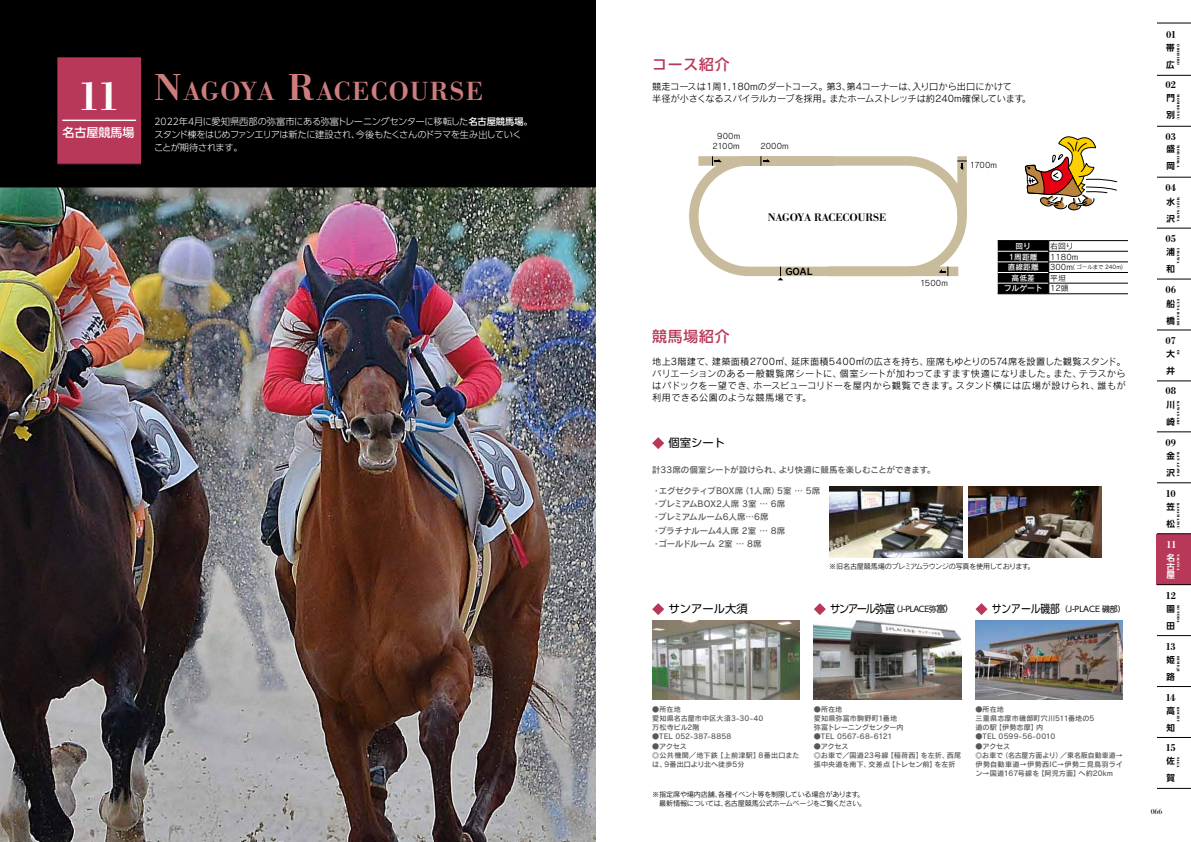
<style>
.page{position:relative;width:1191px;height:842px;background:#fff}
.page>*{position:absolute;margin:0;border:0;box-sizing:border-box;transform-origin:0 0}
.t1{font:600 42.5px "Bodoni Antiqua T";color:#fff}
.t2{font:600 27.3px "Bodoni Antiqua T";letter-spacing:.05em;color:#ce7d7e}
.t3{font:500 14.9px "UD Shin Go Pro";letter-spacing:.05em;color:#b8385a}
.t4{font:500 12px "UD Shin Go Pro";color:#fff}
.t5{font:600 11.3px "Bodoni Antiqua T";color:#000}
.t6{font:11.3px "UD Shin Go Pro";color:#000}
.t7{font:600 10.6px "Bodoni Antiqua T";letter-spacing:-.005em;color:#000}
.t8{font:600 10.6px "Bodoni Antiqua T";color:#fff}
.t9{font:9.2px/12.1px "Rodin Pro M";color:#000}
.t10{font:300 9.2px/12.8px "UD Shin Go Pro";letter-spacing:-.04em;color:#fff}
.t11{font:9.2px "Rodin Pro B";color:#000}
.t12{font:8.5px/13.5px "Rodin Pro DB";letter-spacing:-.01em;color:#595757}
.t13{font:700 8.5px/17px "UD Shin Go Pro De";color:#000}
.t14{font:700 8.5px/8.5px "UD Shin Go Pro De";color:#fff;text-align:justify}
.t15{font:7.9px "UD Shin Go Pro";letter-spacing:-.01em;color:#000}
.t16{font:7.8px/10.1px "Rodin Pro M";letter-spacing:.005em;color:#000;text-align:right}
.t17{font:7.8px "Rodin Pro DB";color:#fff}
.t18{font:7.8px "Bodoni Antiqua T";color:#000}
.t19{font:7.1px/9.2px "Rodin Pro DB";letter-spacing:.015em;color:#595757}
.t20{font:7.1px/9.2px "Rodin Pro M";letter-spacing:-.025em;color:#000}
.t21{font:5.5px "Rodin Pro M";color:#000}
.t22{font:700 3.5px "Bodoni Antiqua T";letter-spacing:.2em;color:#000}
.t23{font:700 3.5px "Bodoni Antiqua T";color:#fff}
.s1{font-size:39px}
.s2{font-weight:500}
.s3{font-size:7.8px}
.s4{font-family:"Rodin Pro M";color:#000}
.s5{font-size:11.3px}
.s6{font-size:9.1px}
</style>
<div class="page">
<img style="left:0;top:187px;width:595px;height:655px">
<img style="left:830px;top:486px;width:132px;height:71px">
<img style="left:968px;top:486px;width:133px;height:71px">
<img style="left:652px;top:620px;width:147px;height:79px">
<img style="left:814px;top:620px;width:147px;height:79px">
<img style="left:975px;top:620px;width:147px;height:79px">
<hr style="left:997px;top:240px;width:51px;height:1px;background:#000">
<hr style="left:1048px;top:240px;width:80px;height:1px;background:#000">
<hr style="left:1048px;top:251px;width:80px;height:1px;background:#000">
<hr style="left:1048px;top:261px;width:80px;height:1px;background:#000">
<hr style="left:1048px;top:272px;width:80px;height:1px;background:#000">
<hr style="left:1048px;top:283px;width:80px;height:1px;background:#000">
<svg style="left:997px;top:241px;width:52px;height:53px;background:#161616"></svg>
<hr style="left:1048px;top:293px;width:80px;height:1px;background:#000">
<svg style="left:689px;top:156px;width:278px;height:125px"></svg>
<svg style="left:1025px;top:136px;width:92px;height:75px"></svg>
<div style="left:0;top:0;width:595px;height:187px;background:#000"></div>
<div style="left:57px;top:57px;width:85px;height:107px;background:#b8385a"></div>
<hr style="left:62px;top:120px;width:74px;height:1px;background:#fff">
<svg style="left:652px;top:437px;width:12px;height:12px"></svg>
<svg style="left:652px;top:603px;width:12px;height:12px"></svg>
<svg style="left:814px;top:603px;width:12px;height:12px"></svg>
<svg style="left:975px;top:603px;width:12px;height:12px"></svg>
<div style="left:1157px;top:534px;width:34px;height:51px;background:#b8385a"></div>
<hr style="left:1157px;top:75px;width:34px;height:1px;background:#000">
<hr style="left:1157px;top:126px;width:34px;height:1px;background:#000">
<hr style="left:1157px;top:228px;width:34px;height:1px;background:#000">
<hr style="left:1157px;top:177px;width:34px;height:1px;background:#000">
<hr style="left:1157px;top:279px;width:34px;height:1px;background:#000">
<hr style="left:1157px;top:381px;width:34px;height:1px;background:#000">
<hr style="left:1157px;top:330px;width:34px;height:1px;background:#000">
<hr style="left:1157px;top:431px;width:34px;height:1px;background:#000">
<hr style="left:1157px;top:482px;width:34px;height:1px;background:#000">
<hr style="left:1157px;top:584px;width:34px;height:1px;background:#000">
<hr style="left:1157px;top:635px;width:34px;height:1px;background:#000">
<hr style="left:1157px;top:737px;width:34px;height:1px;background:#000">
<hr style="left:1157px;top:788px;width:34px;height:1px;background:#000">
<hr style="left:1157px;top:686px;width:34px;height:1px;background:#000">
<hr style="left:1157px;top:533px;width:34px;height:1px;background:#000">
<hr style="left:1157px;top:23px;width:34px;height:1px;background:#000">
<h1 class="t1" style="left:78px;top:71px;width:42px">11</h1>
<h3 class="t4" style="left:62px;top:123px;width:74px">名古屋競馬場</h3>
<h2 class="t2" style="left:154px;top:75px;width:330px"><span class="s1">N</span>AGOYA <span class="s1">R</span>ACECOURSE</h2>
<p class="t10" style="left:154px;top:115px;width:380px">2022年4月に愛知県西部の弥富市にある弥富トレーニングセンターに移転した<span class="s2">名古屋競馬場。</span>スタンド棟をはじめファンエリアは新たに建設され、今後もたくさんのドラマを生み出していく<br>ことが期待されます。</p>
<h3 class="t3" style="left:652px;top:52px;width:79px">コース紹介</h3>
<p class="t9" style="left:652px;top:80px;width:380px">競走コースは1周1,180mのダートコース。第3、第4コーナーは、入り口から出口にかけて<br>半径が小さくなるスパイラルカーブを採用。またホームストレッチは約240m確保しています。</p>
<p class="t16" style="left:712px;top:131px;width:29px">900m<br>2100m</p>
<p class="t16" style="left:760px;top:141px;width:30px">2000m</p>
<h3 class="t5" style="left:767px;top:211px;width:120px">NAGOYA RACECOURSE</h3>
<h3 class="t3" style="left:652px;top:324px;width:79px">競馬場紹介</h3>
<p class="t11" style="left:785px;top:265px;width:29px">GOAL</p>
<p class="t16" style="left:969px;top:160px;width:29px">1700m</p>
<p class="t16" style="left:920px;top:278px;width:29px">1500m</p>
<p class="t17" style="left:1015px;top:241px;width:17px">回り</p>
<p class="t16" style="left:1050px;top:241px;width:25px">右回り</p>
<p class="t17" style="left:1008px;top:251px;width:30px">1周距離</p>
<p class="t16" style="left:1050px;top:251px;width:30px">1180m</p>
<p class="t17" style="left:1007px;top:262px;width:33px">直線距離</p>
<p class="t21" style="left:1050px;top:264px;width:74px"><span class="s3">300m</span>( ゴールまで 240m)</p>
<p class="t17" style="left:1011px;top:273px;width:25px">高低差</p>
<p class="t16" style="left:1050px;top:272px;width:17px">平坦</p>
<p class="t17" style="left:1003px;top:283px;width:66px">フルゲート <span class="s4">12頭</span></p>
<p class="t9" style="left:652px;top:355px;width:475px;text-align:justify">地上3階建て、建築面積2700㎡、延床面積5400㎡の広さを持ち、座席もゆとりの574席を設置した観覧スタンド。バリエーションのある一般観覧席シートに、個室シートが加わってますます快適になりました。また、テラスからはパドックを一望でき、ホースビューコリドーを屋内から観覧できます。スタンド横には広場が設けられ、誰もが利用できる公園のような競馬場です。</p>
<h3 class="t6" style="left:668px;top:434px;width:58px">個室シート</h3>
<p class="t12" style="left:652px;top:463px;width:285px">計33席の個室シートが設けられ、より快適に競馬を楽しむことができます。</p>
<p class="t12" style="left:652px;top:483px;width:170px">・エグゼクティブBOX席（1人席）5室 … 5席・プレミアムBOX2人席 3室 … 6席<br>・プレミアムルーム6人席…6席<br>・プラチナルーム4人席 2室 … 8席<br>・ゴールドルーム 2室 … 8席</p>
<p class="t20" style="left:829px;top:561px;width:207px">※旧名古屋競馬場のプレミアムラウンジの写真を使用しております。</p>
<h3 class="t6" style="left:668px;top:600px;width:81px">サンアール大須</h3>
<p class="t15" style="left:830px;top:602px;width:125px"><span class="s5">サンアール弥富</span>（J-PLACE弥<span class="s6">富）</span></p>
<p class="t15" style="left:991px;top:602px;width:136px"><span class="s5">サンアール磯部</span>（J-PLACE 磯部）</p>
<p class="t19" style="left:652px;top:704px;width:113px">●所在地<br>愛知県名古屋市中区大須3-30-40万松寺ビル2階</p>
<p class="t19" style="left:652px;top:732px;width:81px">●TEL 052-387-8858</p>
<p class="t19" style="left:652px;top:741px;width:149px">●アクセス<br>◎公共機関／地下鉄【上前津駅】8番出口または、9番出口より北へ徒歩5分</p>
<p class="t19" style="left:814px;top:704px;width:91px">●所在地<br>愛知県弥富市駒野町1番地弥富トレーニングセンター内</p>
<p class="t19" style="left:814px;top:732px;width:80px">●TEL 0567-68-6121</p>
<p class="t19" style="left:814px;top:741px;width:149px">●アクセス<br>◎お車で／国道23号線【稲荷西】を左折、西尾張中央道を南下、交差点【トレセン前】を左折</p>
<p class="t20" style="left:652px;top:790px;width:215px">※指定席や場内店舗、各種イベント等を制限している場合があります。　最新情報については、名古屋競馬公式ホームページをご覧ください。</p>
<p class="t19" style="left:975px;top:704px;width:120px">●所在地<br>三重県志摩市磯部町穴川511番地の5道の駅【伊勢志摩】内</p>
<p class="t19" style="left:975px;top:732px;width:81px">●TEL 0599-56-0010</p>
<p class="t19" style="left:975px;top:741px;width:149px">●アクセス<br>◎お車で（名古屋方面より）／東名阪自動車道→伊勢自動車道→伊勢西IC→伊勢二見鳥羽ライン→国道167号線を【阿児方面】へ約20km</p>
<h3 class="t7" style="left:1166px;top:28px;width:12px">01</h3>
<p class="t13" style="left:1166px;top:39px;width:10px">帯広</p>
<p class="t22" style="left:1180px;top:44px;width:22px;rotate:90deg">OBIHIRO</p>
<h3 class="t7" style="left:1165px;top:78px;width:12px">02</h3>
<p class="t13" style="left:1166px;top:89px;width:9px">門別</p>
<p class="t22" style="left:1180px;top:94px;width:27px;rotate:90deg">MOMBETSU</p>
<h3 class="t7" style="left:1165px;top:130px;width:12px">03</h3>
<p class="t13" style="left:1166px;top:140px;width:10px">盛岡</p>
<p class="t22" style="left:1180px;top:145px;width:24px;rotate:90deg">MORIOKA</p>
<h3 class="t7" style="left:1165px;top:182px;width:12px">04</h3>
<p class="t13" style="left:1166px;top:193px;width:10px">水沢</p>
<p class="t22" style="left:1180px;top:197px;width:26px;rotate:90deg">MIZUSAWA</p>
<h3 class="t7" style="left:1165px;top:232px;width:12px">05</h3>
<p class="t13" style="left:1166px;top:243px;width:10px">浦和</p>
<p class="t22" style="left:1180px;top:248px;width:18px;rotate:90deg">URAWA</p>
<h3 class="t7" style="left:1165px;top:283px;width:12px">06</h3>
<p class="t13" style="left:1166px;top:294px;width:10px">船橋</p>
<p class="t22" style="left:1180px;top:299px;width:28px;rotate:90deg">FUNABASHI</p>
<h3 class="t7" style="left:1165px;top:334px;width:12px">07</h3>
<p class="t13" style="left:1166px;top:345px;width:10px">大井</p>
<p class="t22" style="left:1180px;top:350px;width:6px;rotate:90deg">OI</p>
<h3 class="t7" style="left:1165px;top:385px;width:12px">08</h3>
<p class="t13" style="left:1166px;top:396px;width:10px">川崎</p>
<p class="t22" style="left:1180px;top:400px;width:26px;rotate:90deg">KAWASAKI</p>
<h3 class="t7" style="left:1165px;top:436px;width:12px">09</h3>
<p class="t13" style="left:1166px;top:447px;width:10px">金沢</p>
<p class="t22" style="left:1180px;top:452px;width:27px;rotate:90deg">KANAZAWA</p>
<h3 class="t7" style="left:1165px;top:487px;width:12px">10</h3>
<p class="t13" style="left:1166px;top:498px;width:10px">笠松</p>
<p class="t22" style="left:1180px;top:503px;width:27px;rotate:90deg">KASAMATSU</p>
<h3 class="t8" style="left:1166px;top:538px;width:12px">11</h3>
<p class="t14" style="left:1166px;top:553px;width:10px">名古屋</p>
<p class="t23" style="left:1180px;top:554px;width:19px;rotate:90deg">NAGOYA</p>
<h3 class="t7" style="left:1165px;top:589px;width:12px">12</h3>
<p class="t13" style="left:1166px;top:600px;width:9px">園田</p>
<p class="t22" style="left:1180px;top:605px;width:19px;rotate:90deg">SONODA</p>
<h3 class="t7" style="left:1165px;top:640px;width:12px">13</h3>
<p class="t13" style="left:1166px;top:651px;width:10px">姫路</p>
<p class="t22" style="left:1180px;top:656px;width:17px;rotate:90deg">HIMEJI</p>
<h3 class="t7" style="left:1165px;top:691px;width:12px">14</h3>
<p class="t13" style="left:1166px;top:702px;width:10px">高知</p>
<p class="t22" style="left:1180px;top:707px;width:16px;rotate:90deg">KOCHI</p>
<h3 class="t7" style="left:1165px;top:741px;width:12px">15</h3>
<p class="t13" style="left:1166px;top:752px;width:10px">佐賀</p>
<p class="t22" style="left:1180px;top:757px;width:12px;rotate:90deg">SAGA</p>
<p class="t18" style="left:1150px;top:807px;width:13px">066</p>
</div>
